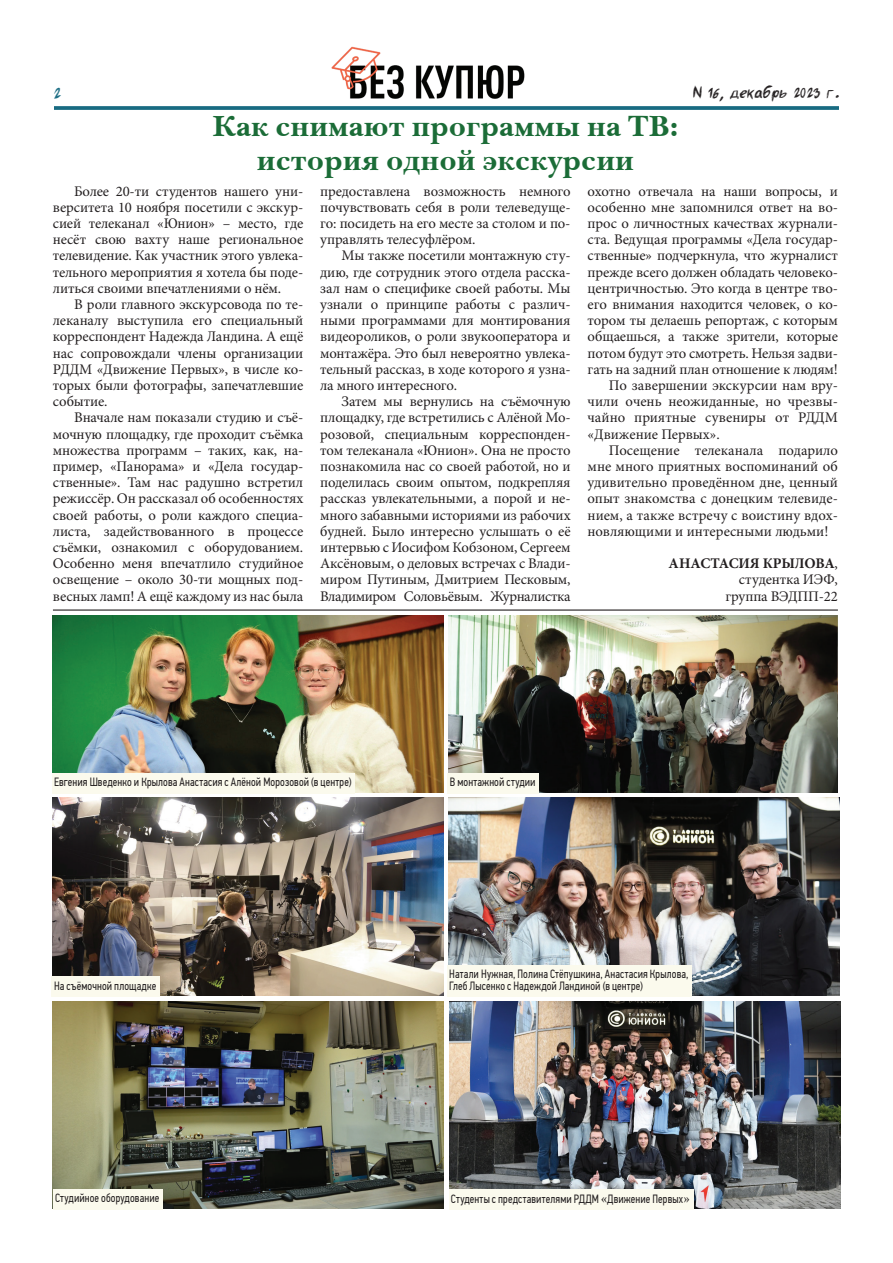
<style>
.page{position:relative;width:893px;height:1263px;background:#fff}
.page>*{position:absolute;margin:0;border:0;box-sizing:border-box;transform-origin:0 0}
.t1{font:700 30px/34.5px "New Baskerville CTT";color:#1b6c37;text-align:center}
.t2{font:19.5px "beermoney";color:#186b82}
.t3{font:18px "beermoney";color:#231f20}
.t4{font:14.7px/16.2px "Minion Pro";letter-spacing:-.01em;color:#231f20;text-align:justify}
.t5{font:12px/12px "PF Din Text Cond Pro";letter-spacing:.01em;color:#231f20;scale:.9 1}
.s1{font-weight:700}
.s2{font-family:"Minion Pro";font-size:14.7px}
</style>
<div class="page">
<img style="left:331px;top:46px;width:194px;height:53px">
<svg style="left:54px;top:106px;width:785px;height:4px"></svg>
<img style="left:53px;top:616px;width:390px;height:177px">
<img style="left:53px;top:797px;width:390px;height:199px">
<img style="left:53px;top:1001px;width:390px;height:207px">
<img style="left:449px;top:616px;width:389px;height:177px">
<img style="left:449px;top:797px;width:391px;height:199px">
<img style="left:450px;top:1001px;width:390px;height:207px">
<hr style="left:53px;top:609px;width:785px;height:2px;background:#231f20">
<div style="left:52px;top:773px;width:303px;height:21px;background:#fbfaed"></div>
<div style="left:52px;top:976px;width:108px;height:21px;background:#fbfaed"></div>
<div style="left:449px;top:1189px;width:245px;height:21px;background:#fbfaed"></div>
<div style="left:53px;top:1189px;width:109px;height:21px;background:#fbfaed"></div>
<div style="left:447px;top:965px;width:245px;height:32px;background:#fbfaed"></div>
<div style="left:448px;top:773px;width:91px;height:21px;background:#fbfaed"></div>
<h2 class="t2" style="left:53px;top:81px;width:9px">2</h2>
<p class="t3" style="left:693px;top:81px;width:149px">N 16, декабрь 2023 г.</p>
<h1 class="t1" style="left:212px;top:109px;width:468px">Как снимают программы на ТВ: история одной экскурсии</h1>
<p class="t4" style="left:53px;top:183px;width:252px;text-indent:21px">Более 20-ти студентов нашего уни&shy;верситета 10 ноября посетили с экскур&shy;сией телеканал «Юнион» – место, где несёт свою вахту наше региональное телевидение. Как участник этого увлека&shy;тельного мероприятия я хотела бы поде&shy;литься своими впечатлениями о нём.</p>
<p class="t4" style="left:53px;top:296px;width:252px;text-indent:21px">В роли главного экскурсовода по те&shy;леканалу выступила его специальный корреспондент Надежда Ландина. А ещё нас сопровождали члены организации РДДМ «Движение Первых», в числе ко&shy;торых были фотографы, запечатлевшие событие.</p>
<p class="t4" style="left:53px;top:410px;width:252px;text-indent:21px">Вначале нам показали студию и съё&shy;мочную площадку, где проходит съёмка множества программ – таких, как, на&shy;пример, «Панорама» и «Дела государ&shy;ственные». Там нас радушно встретил режиссёр. Он рассказал об особенностях своей работы, о роли каждого специа&shy;листа, задействованного в процессе съёмки, ознакомил с оборудованием.<br>Особенно меня впечатлило студийное освещение – около 30-ти мощных под&shy;весных ламп! А ещё каждому из нас была</p>
<p class="t4" style="left:588px;top:183px;width:252px">охотно отвечала на наши вопросы, и</p>
<p class="t4" style="left:588px;top:199px;width:252px">особенно мне запомнился ответ на во-</p>
<p class="t4" style="left:588px;top:215px;width:252px">прос о личностных качествах журнали-</p>
<p class="t4" style="left:588px;top:231px;width:252px">ста. Ведущая программы «Дела государ-</p>
<p class="t4" style="left:588px;top:248px;width:252px">ственные» подчеркнула, что журналист</p>
<p class="t4" style="left:588px;top:264px;width:252px">прежде всего должен обладать человеко-</p>
<p class="t4" style="left:588px;top:280px;width:252px">центричностью. Это когда в центре тво-</p>
<p class="t4" style="left:588px;top:296px;width:252px">его внимания находится человек, о ко-</p>
<p class="t4" style="left:588px;top:312px;width:252px">тором ты делаешь репортаж, с которым</p>
<p class="t4" style="left:588px;top:329px;width:252px">общаешься, а также зрители, которые</p>
<p class="t4" style="left:588px;top:345px;width:252px">потом будут это смотреть. Нельзя задви-</p>
<p class="t4" style="left:588px;top:361px;width:252px">гать на задний план отношение к людям!</p>
<p class="t4" style="left:609px;top:377px;width:231px">По завершении экскурсии нам вру-</p>
<p class="t4" style="left:588px;top:393px;width:252px">чили очень неожиданные, но чрезвы-</p>
<p class="t4" style="left:588px;top:410px;width:252px">чайно приятные сувениры от РДДМ</p>
<p class="t4" style="left:588px;top:426px;width:134px">«Движение Первых».</p>
<p class="t4" style="left:609px;top:442px;width:231px">Посещение телеканала подарило</p>
<p class="t4" style="left:588px;top:458px;width:252px">мне много приятных воспоминаний об</p>
<p class="t4" style="left:588px;top:474px;width:252px">удивительно проведённом дне, ценный</p>
<p class="t4" style="left:588px;top:491px;width:252px">опыт знакомства с донецким телевиде-</p>
<p class="t4" style="left:588px;top:507px;width:252px">нием, а также встречу с воистину вдох-</p>
<p class="t4" style="left:588px;top:523px;width:242px">новляющими и интересными людьми!</p>
<p class="t4" style="left:668px;top:555px;width:171px;text-align:right"><span class="s1">АНАСТАСИЯ КРЫЛОВА</span>, студентка ИЭФ,<br>группа ВЭДПП-22</p>
<p class="t4" style="left:320px;top:183px;width:252px">предоставлена возможность немного почувствовать себя в роли телеведуще&shy;го: посидеть на его месте за столом и по&shy;управлять телесуфлёром.</p>
<p class="t4" style="left:320px;top:248px;width:252px;text-indent:21px">Мы также посетили монтажную сту&shy;дию, где сотрудник этого отдела расска&shy;зал нам о специфике своей работы. Мы узнали о принципе работы с различ&shy;ными программами для монтирования видеороликов, о роли звукооператора и монтажёра. Это был невероятно увлека&shy;тельный рассказ, в ходе которого я узна&shy;ла много интересного.</p>
<p class="t4" style="left:320px;top:393px;width:252px;text-indent:21px">Затем мы вернулись на съёмочную площадку, где встретились с Алёной Мо&shy;розовой, специальным корреспонден&shy;том телеканала «Юнион». Она не просто познакомила нас со своей работой, но и поделилась своим опытом, подкрепляя рассказ увлекательными, а порой и не&shy;много забавными историями из рабочих будней. Было интересно услышать о её интервью с Иосифом Кобзоном, Сергеем Аксёновым, о деловых встречах с Влади&shy;миром Путиным, Дмитрием Песковым, Владимиром Соловьёвым. Журналистка</p>
<p class="t5" style="left:54px;top:776px;width:332px">Евгения Шведенко и Крылова Анастасия с Алёной Морозовой (в центре)</p>
<p class="t5" style="left:54px;top:979px;width:115px">На съёмочной площадке</p>
<p class="t5" style="left:450px;top:776px;width:97px">В монтажной студии</p>
<p class="t5" style="left:449px;top:968px;width:267px">Натали Нужная, Полина Стёпушкина, Анастасия Крылова,<br>Глеб Лысенко с Надеждой Ландиной (в центре)</p>
<p class="t5" style="left:55px;top:1192px;width:117px">Студийное оборудование</p>
<p class="t5" style="left:451px;top:1193px;width:267px">Студенты с представителями РДДМ <span class="s2">«</span>Движение Первых<span class="s2">»</span></p>
</div>
